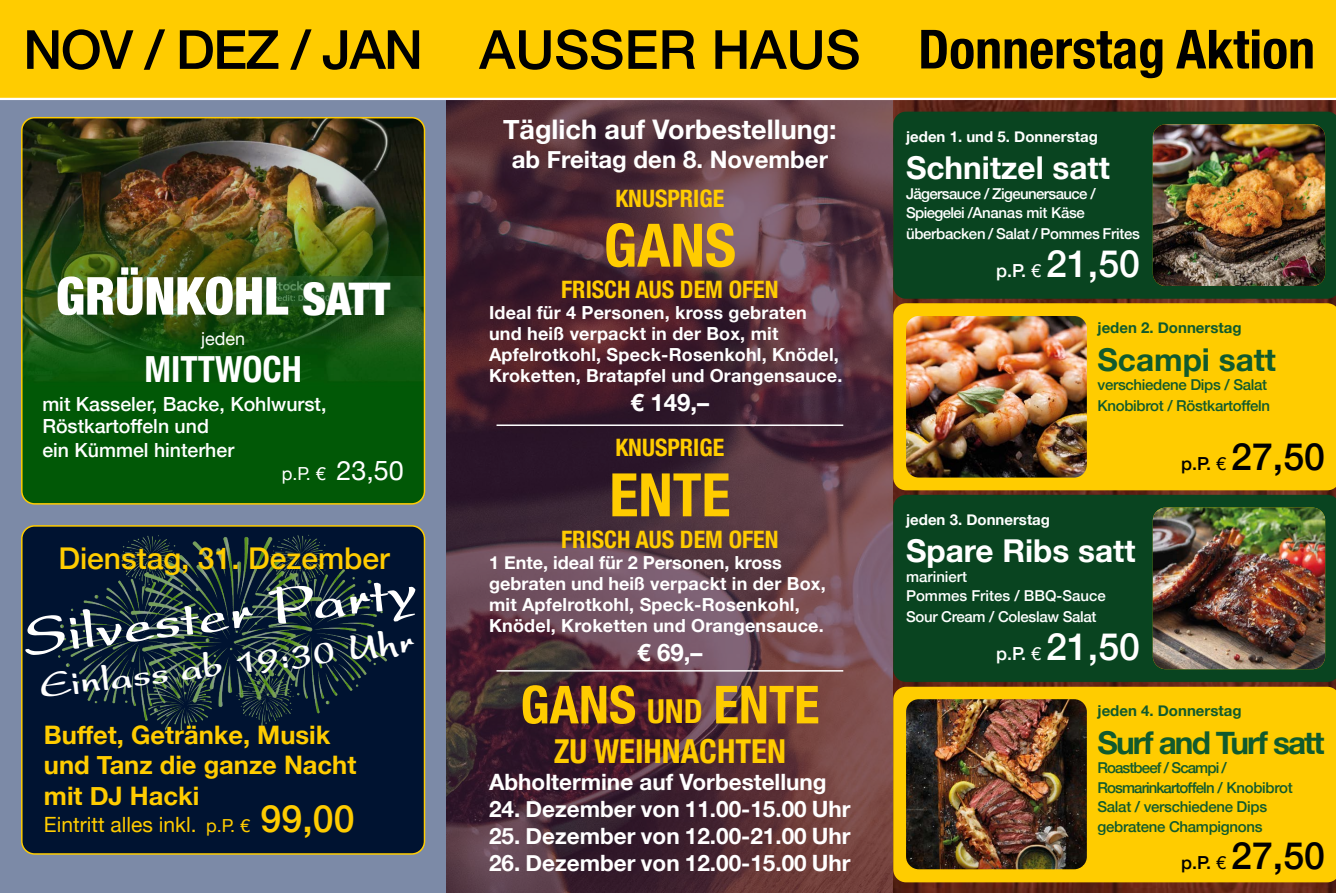
<style>
.page{position:relative;width:1336px;height:893px;background:#fff}
.page>*{position:absolute;margin:0;border:0;box-sizing:border-box;transform-origin:0 0}
.t1{font:700 condensed 60px "Helvetica Neue";color:#fc0}
.t2{font:700 56.25px "Present";color:#fff}
.t3{font:500 54px "Helvetica Neue";color:#000}
.t4{font:900 condensed 52.5px "Helvetica Neue";color:#fff}
.t5{font:700 condensed 52.5px "Helvetica Neue";color:#fc0}
.t6{font:500 37.5px "Helvetica Neue";color:#fff}
.t7{font:500 37.5px "Helvetica Neue";color:#000}
.t8{font:700 37.5px "Present";color:#fff}
.t9{font:700 condensed 36px "Helvetica Neue";color:#fff}
.t10{font:700 condensed 33px "Helvetica Neue";color:#fc0}
.t11{font:700 31.5px "Helvetica Neue";color:#fff}
.t12{font:700 31.5px "Helvetica Neue";letter-spacing:-.06em;color:#115a2d}
.t13{font:700 31.5px "Helvetica Neue";color:#115a2d}
.t14{font:500 30px "Helvetica Neue";color:#fc0}
.t15{font:700 27px "Helvetica Neue";color:#fff}
.t16{font:700 25.5px/30.6px "Helvetica Neue";color:#fc0}
.t17{font:700 condensed 24px/45.3px "Helvetica Neue";color:#fc0;text-align:center}
.t18{font:700 24px "Helvetica Neue";color:#fff}
.t19{font:700 22.5px "Helvetica Neue";color:#fff}
.t20{font:21px "Helvetica Neue";color:#fc0}
.t21{font:500 19.5px/23.2px "Helvetica Neue";color:#fff}
.t22{font:700 18px/21px "Helvetica Neue";letter-spacing:.01em;color:#fff}
.t23{font:18px "Helvetica Neue";color:#fff}
.t24{font:500 15px/19.5px "Helvetica Neue";letter-spacing:-.02em;color:#115a2d}
.t25{font:500 15px "Helvetica Neue";letter-spacing:-.02em;color:#fff}
.t26{font:500 15px/19.5px "Helvetica Neue";letter-spacing:-.04em;color:#fff}
.t27{font:700 15px "Helvetica Neue";color:#fff}
.t28{font:700 15px "Helvetica Neue";color:#115a2d}
.t29{font:500 15px/19.5px "Helvetica Neue";color:#fff}
.s1{font-weight:700;font-stretch:condensed}
.s2{font-size:45px}
.s3{font-size:27px}
.s4{font-size:18px}
.s5{font-weight:500;font-size:37.5px}
.s6{font-stretch:normal;color:#fff}
.s7{font-size:33px}
.s8{font-weight:400;font-size:18px}
</style>
<div class="page">
<div style="left:0;top:98px;width:446px;height:795px;background:#7c8aa7"></div>
<img style="left:446px;top:100px;width:447px;height:793px">
<img style="left:893px;top:100px;width:442px;height:793px">
<div style="left:893px;top:112px;width:442px;height:187px;background:#094420"></div>
<div style="left:893px;top:303px;width:442px;height:187px;background:#fc0"></div>
<div style="left:893px;top:495px;width:442px;height:187px;background:#094420"></div>
<div style="left:893px;top:687px;width:442px;height:195px;background:#fc0"></div>
<img style="left:1152px;top:124px;width:172px;height:162px">
<img style="left:1152px;top:508px;width:172px;height:161px">
<img style="left:905px;top:316px;width:181px;height:162px">
<img style="left:905px;top:699px;width:181px;height:170px">
<div style="left:0;top:0;width:446px;height:98px;background:#fc0"></div>
<div style="left:446px;top:0;width:447px;height:98px;background:#fc0"></div>
<div style="left:893px;top:0;width:442px;height:98px;background:#fc0"></div>
<div style="left:22px;top:526px;width:402px;height:328px;background:#001331;border-radius:13px"></div>
<img style="left:24px;top:528px;width:400px;height:203px">
<div style="left:21px;top:525px;width:404px;height:330px;border:2px solid #fc0;border-radius:13px"></div>
<hr style="left:0;top:98px;width:1335px;height:2px;background:#fff">
<img style="left:22px;top:118px;width:402px;height:384px">
<div style="left:21px;top:117px;width:404px;height:388px;border:2px solid #fc0;border-radius:13px"></div>
<hr style="left:496px;top:424px;width:347px;height:2px;background:#fff">
<hr style="left:496px;top:670px;width:347px;height:2px;background:#fff">
<p class="t3" style="left:23px;top:6px;width:1292px">NOV / DEZ / JAN AUSSER HAUS <span class="s1">Donnerstag Aktion</span></p>
<p class="t4" style="left:56px;top:253px;width:336px">GRÜNKOHL <span class="s2">SATT</span></p>
<p class="t23" style="left:201px;top:325px;width:46px">jeden</p>
<p class="t9" style="left:144px;top:339px;width:159px">MITTWOCH</p>
<p class="t21" style="left:42px;top:391px;width:285px">mit Kasseler, Backe, Kohlwurst,<br>Röstkartoffeln und<br>ein Kümmel hinterher</p>
<p class="t23" style="left:282px;top:460px;width:124px">p.P. € <span class="s3">23,50</span></p>
<p class="t14" style="left:58px;top:534px;width:333px">Dienstag, 31. Dezember</p>
<p class="t2" style="left:20px;top:606px;width:398px;rotate:-7deg">Silvester Party</p>
<p class="t8" style="left:37px;top:666px;width:378px;rotate:-7deg">Einlass ab 19:30 Uhr</p>
<p class="t16" style="left:44px;top:720px;width:314px">Buffet, Getränke, Musik und Tanz die ganze Nacht mit DJ Hacki</p>
<p class="t20" style="left:44px;top:809px;width:312px">Eintritt alles inkl. <span class="s4">p.P. €</span> <span class="s5">99,00</span></p>
<p class="t15" style="left:503px;top:108px;width:335px">Täglich auf Vorbestellung:</p>
<p class="t18" style="left:511px;top:140px;width:318px">ab Freitag den 8. November</p>
<p class="t17" style="left:615px;top:174px;width:110px">KNUSPRIGE</p>
<p class="t1" style="left:603px;top:195px;width:134px">GANS</p>
<p class="t17" style="left:561px;top:265px;width:219px">FRISCH AUS DEM OFEN</p>
<p class="t22" style="left:489px;top:303px;width:355px">Ideal für 4 Personen, kross gebraten und heiß verpackt in der Box, mit Apfelrotkohl, Speck-Rosenkohl, Knödel, Kroketten, Bratapfel und Orangensauce.</p>
<p class="t17" style="left:615px;top:378px;width:110px"><span class="s6">€ 149,–<br></span>KNUSPRIGE</p>
<p class="t1" style="left:609px;top:445px;width:122px">ENTE</p>
<p class="t17" style="left:561px;top:515px;width:219px">FRISCH AUS DEM OFEN</p>
<p class="t22" style="left:489px;top:552px;width:338px">1 Ente, ideal für 2 Personen, kross gebraten und heiß verpackt in der Box, mit Apfelrotkohl, Speck-Rosenkohl, Knödel, Kroketten und Orangensauce.</p>
<p class="t18" style="left:637px;top:633px;width:67px">€ 69,–</p>
<p class="t5" style="left:520px;top:661px;width:300px">GANS <span class="s7">UND</span> ENTE</p>
<p class="t10" style="left:553px;top:724px;width:234px">ZU WEIHNACHTEN</p>
<p class="t19" style="left:489px;top:764px;width:339px">Abholtermine auf Vorbestellung</p>
<p class="t19" style="left:489px;top:791px;width:363px">24. Dezember von 11.00-15.00 Uhr</p>
<p class="t19" style="left:489px;top:818px;width:363px">25. Dezember von 12.00-21.00 Uhr</p>
<p class="t19" style="left:489px;top:845px;width:363px">26. Dezember von 12.00-15.00 Uhr</p>
<p class="t27" style="left:905px;top:124px;width:193px">jeden 1. und 5. Donnerstag</p>
<p class="t11" style="left:905px;top:143px;width:205px">Schnitzel satt</p>
<p class="t26" style="left:905px;top:182px;width:191px">Jägersauce / Zigeunersauce /<br>Spiegelei /Ananas mit Käse</p>
<p class="t25" style="left:905px;top:222px;width:235px">überbacken / Salat / Pommes Frites</p>
<p class="t6" style="left:996px;top:233px;width:145px"><span class="s4">p.P.</span> <span class="s8">€</span> 21,50</p>
<p class="t28" style="left:1097px;top:316px;width:145px">jeden 2. Donnerstag</p>
<p class="t13" style="left:1097px;top:335px;width:180px">Scampi satt</p>
<p class="t24" style="left:1097px;top:373px;width:174px;line-height:21px">verschiedene Dips / Salat<br>Knobibrot / Röstkartoffeln</p>
<p class="t7" style="left:1180px;top:426px;width:145px"><span class="s4">p.P.</span> <span class="s8">€</span> 27,50</p>
<p class="t27" style="left:905px;top:508px;width:145px">jeden 3. Donnerstag</p>
<p class="t11" style="left:905px;top:526px;width:231px">Spare Ribs satt</p>
<p class="t29" style="left:905px;top:565px;width:201px">mariniert<br>Pommes Frites / BBQ-Sauce</p>
<p class="t25" style="left:905px;top:605px;width:192px">Sour Cream / Coleslaw Salat</p>
<p class="t6" style="left:996px;top:616px;width:145px"><span class="s4">p.P.</span> <span class="s8">€</span> 21,50</p>
<p class="t28" style="left:1097px;top:699px;width:145px">jeden 4. Donnerstag</p>
<p class="t12" style="left:1097px;top:718px;width:228px">Surf and Turf satt</p>
<p class="t24" style="left:1097px;top:757px;width:197px">Roastbeef / Scampi /<br>Rosmarinkartoffeln / Knobibrot<br>Salat / verschiedene Dips gebratene Champignons</p>
<p class="t7" style="left:1180px;top:826px;width:145px"><span class="s4">p.P.</span> <span class="s8">€</span> 27,50</p>
</div>
